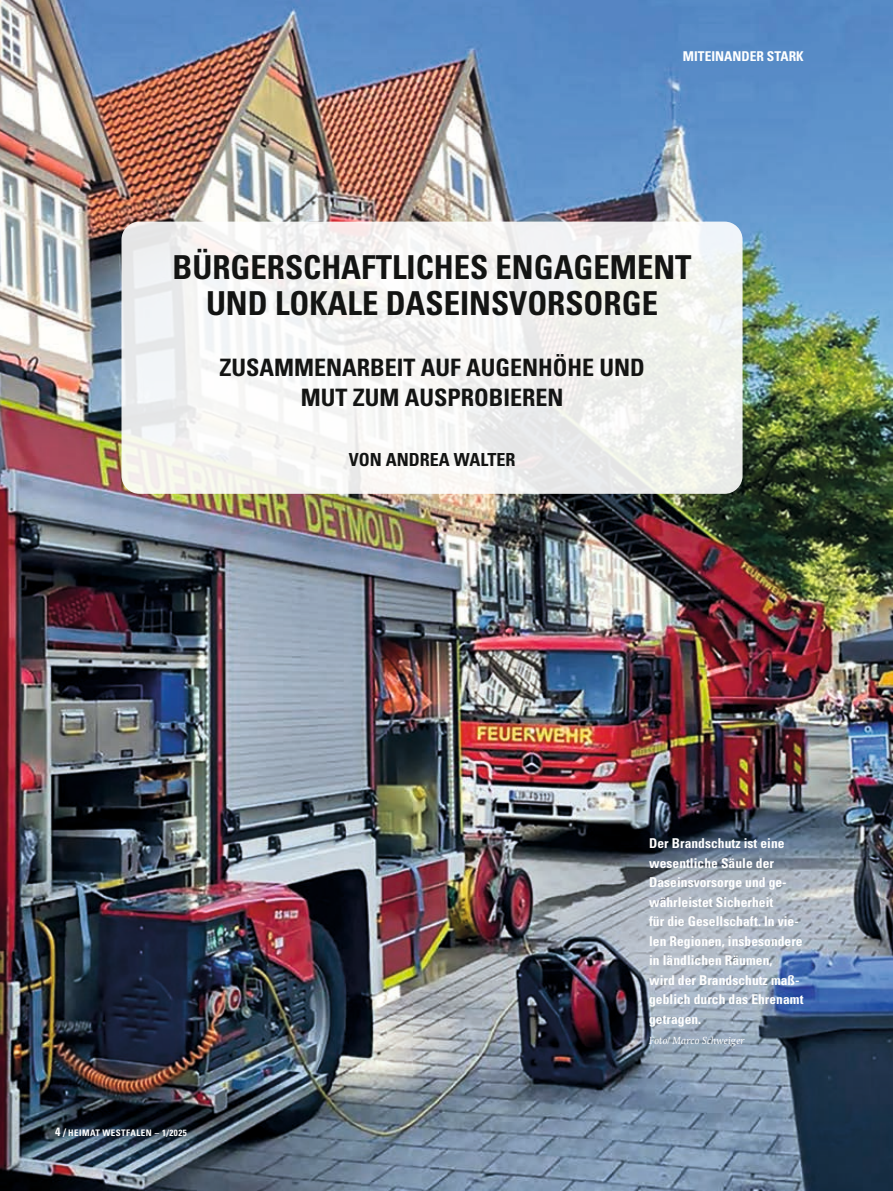
<style>
.page{position:relative;width:893px;height:1191px;background:#fff}
.page>*{position:absolute;margin:0;border:0;box-sizing:border-box;transform-origin:0 0}
.t1{font:700 condensed 33px/36px "Univers LT Pro";color:#131413;text-align:center}
.t2{font:700 condensed 24px/30px "Univers LT Pro";color:#131413;text-align:center}
.t3{font:700 condensed 18px "Univers LT Pro";color:#131413}
.t4{font:700 condensed 13.5px/19.5px "Univers LT Pro";letter-spacing:.005em;color:#fff}
.t5{font:italic 10.5px "Swift LT Pro";letter-spacing:.005em;color:#fff}
.t6{font:700 condensed 9px "Univers LT Pro";letter-spacing:.05em;color:#fff}
.s1{font-size:12px}
.s2{font-size:10.5px}
</style>
<div class="page">
<img style="left:0;top:0;width:893px;height:1191px">
<div style="left:122px;top:222px;width:620px;height:272px;background:linear-gradient(to bottom,#f4f4f3,#f2f3f0);border-radius:18px"></div>
<p class="t4" style="left:683px;top:46px;width:122px">MITEINANDER STARK</p>
<h1 class="t1" style="left:172px;top:249px;width:521px">BÜRGERSCHAFTLICHES ENGAGEMENT<br>UND LOKALE DASEINSVORSORGE</h1>
<h2 class="t2" style="left:219px;top:352px;width:427px">ZUSAMMENARBEIT AUF AUGENHÖHE UND<br>MUT ZUM AUSPROBIEREN</h2>
<p class="t6" style="left:55px;top:1127px;width:133px"><span class="s1">4</span> <span class="s2">/</span> HEIMAT WESTFALEN – 1/2025</p>
<h3 class="t3" style="left:349px;top:449px;width:168px">VON ANDREA WALTER</h3>
<p class="t4" style="left:649px;top:833px;width:156px">Der Brandschutz ist eine wesentliche Säule der<br>Daseinsvorsorge und ge&shy;währleistet Sicherheit<br>für die Gesellschaft. In vie&shy;len Regionen, insbesondere in ländlichen Räumen,<br>wird der Brandschutz maß&shy;geblich durch das Ehrenamt getragen.</p>
<p class="t5" style="left:649px;top:1034px;width:97px">Foto/ Marco Schweiger</p>
</div>
